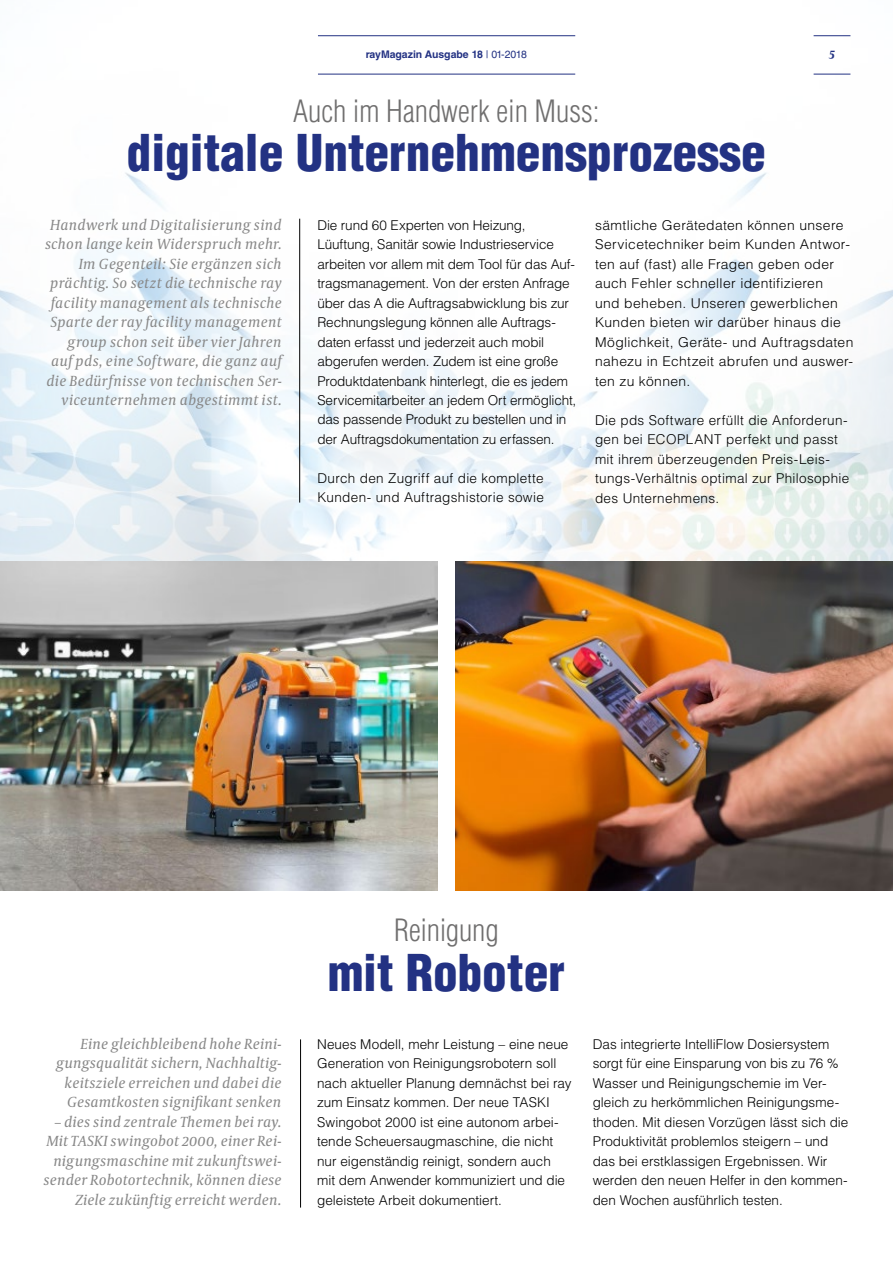
<style>
.page{position:relative;width:893px;height:1263px;background:#fff}
.page>*{position:absolute;margin:0;border:0;box-sizing:border-box;transform-origin:0 0}
.t1{font:900 condensed 49.5px "Helvetica LT Std";color:#233283}
.t2{font:300 condensed 30px "Helvetica LT Std";color:#706f6f}
.t3{font:italic 15px/19.5px "Capitolium News 2";letter-spacing:.015em;color:#878787;text-align:right}
.t4{font:300 13.5px/19.5px "Helvetica LT Std";color:#000}
.t5{font:300 13.5px/19.5px "Helvetica LT Std";letter-spacing:.025em;color:#000}
.t6{font:italic 700 12px "Capitolium News 2";color:#233283}
.t7{font:700 10.5px "Helvetica LT Std";color:#233283}
.s1{font-weight:400}
</style>
<div class="page">
<img style="left:0;top:35px;width:893px;height:526px">
<img style="left:455px;top:561px;width:438px;height:330px">
<img style="left:0;top:561px;width:437px;height:330px">
<hr style="left:299px;top:219px;width:1px;height:284px;background:#000">
<hr style="left:300px;top:1039px;width:1px;height:168px;background:#000">
<hr style="left:318px;top:74px;width:257px;height:1px;background:#233283">
<hr style="left:318px;top:35px;width:257px;height:1px;background:#233283">
<hr style="left:814px;top:74px;width:36px;height:1px;background:#233283">
<hr style="left:814px;top:35px;width:36px;height:1px;background:#233283">
<p class="t7" style="left:366px;top:48px;width:163px">rayMagazin Ausgabe 18 <span class="s1">| 01-2018</span></p>
<p class="t6" style="left:829px;top:45px;width:7px">5</p>
<h2 class="t2" style="left:293px;top:92px;width:308px">Auch im Handwerk ein Muss:</h2>
<h1 class="t1" style="left:127px;top:122px;width:641px">digitale Unternehmensprozesse</h1>
<p class="t3" style="left:45px;top:214px;width:238px">Handwerk und Digitalisierung sind schon lange kein Widerspruch mehr.<br>Im Gegenteil: Sie ergänzen sich prächtig. So setzt die technische ray facility management als technische Sparte der ray facility management group schon seit über vier Jahren auf pds, eine Software, die ganz auf die Bedürfnisse von technischen Ser&shy;viceunternehmen abgestimmt ist.</p>
<p class="t4" style="left:317px;top:215px;width:261px">Die rund 60 Experten von Heizung, Lüuftung, Sanitär sowie Industrieservice arbeiten vor allem mit dem Tool für das Auf&shy;tragsmanagement. Von der ersten Anfrage über das A die Auftragsabwicklung bis zur Rechnungslegung können alle Auftrags&shy;daten erfasst und jederzeit auch mobil abgerufen werden. Zudem ist eine große Produktdatenbank hinterlegt, die es jedem Servicemitarbeiter an jedem Ort ermöglicht, das passende Produkt zu bestellen und in der Auftragsdokumentation zu erfassen.</p>
<p class="t5" style="left:317px;top:468px;width:228px">Durch den Zugriff auf die komplette<br>Kunden- und Auftragshistorie sowie</p>
<p class="t5" style="left:595px;top:215px;width:260px">sämtliche Gerätedaten können unsere Servicetechniker beim Kunden Antwor&shy;ten auf (fast) alle Fragen geben oder auch Fehler schneller identifizieren<br>und beheben. Unseren gewerblichen Kunden bieten wir darüber hinaus die Möglichkeit, Geräte- und Auftragsdaten nahezu in Echtzeit abrufen und auswer&shy;ten zu können.</p>
<p class="t5" style="left:595px;top:410px;width:256px">Die pds Software erfüllt die Anforderun&shy;gen bei ECOPLANT perfekt und passt mit ihrem überzeugenden Preis-Leis&shy;tungs-Verhältnis optimal zur Philosophie des Unternehmens.</p>
<h2 class="t2" style="left:394px;top:912px;width:106px">Reinigung</h2>
<h1 class="t1" style="left:328px;top:941px;width:239px">mit Roboter</h1>
<p class="t3" style="left:56px;top:1033px;width:227px">Eine gleichbleibend hohe Reini&shy;gungsqualität sichern, Nachhaltig&shy;keitsziele erreichen und dabei die Gesamtkosten signifikant senken</p>
<p class="t3" style="left:44px;top:1111px;width:239px">– dies sind zentrale Themen bei ray.<br>Mit TASKI swingobot 2000, einer Rei&shy;nigungsmaschine mit zukunftswei&shy;sender Robotortechnik, können diese Ziele zukünftig erreicht werden.</p>
<p class="t4" style="left:317px;top:1034px;width:256px">Neues Modell, mehr Leistung – eine neue Generation von Reinigungsrobotern soll nach aktueller Planung demnächst bei ray zum Einsatz kommen. Der neue TASKI Swingobot 2000 ist eine autonom arbei&shy;tende Scheuersaugmaschine, die nicht nur eigenständig reinigt, sondern auch mit dem Anwender kommuniziert und die geleistete Arbeit dokumentiert.</p>
<p class="t4" style="left:593px;top:1034px;width:257px">Das integrierte IntelliFlow Dosiersystem sorgt für eine Einsparung von bis zu 76 % Wasser und Reinigungschemie im Ver&shy;gleich zu herkömmlichen Reinigungsme&shy;thoden. Mit diesen Vorzügen lässt sich die Produktivität problemlos steigern – und das bei erstklassigen Ergebnissen. Wir werden den neuen Helfer in den kommen&shy;den Wochen ausführlich testen.</p>
</div>
